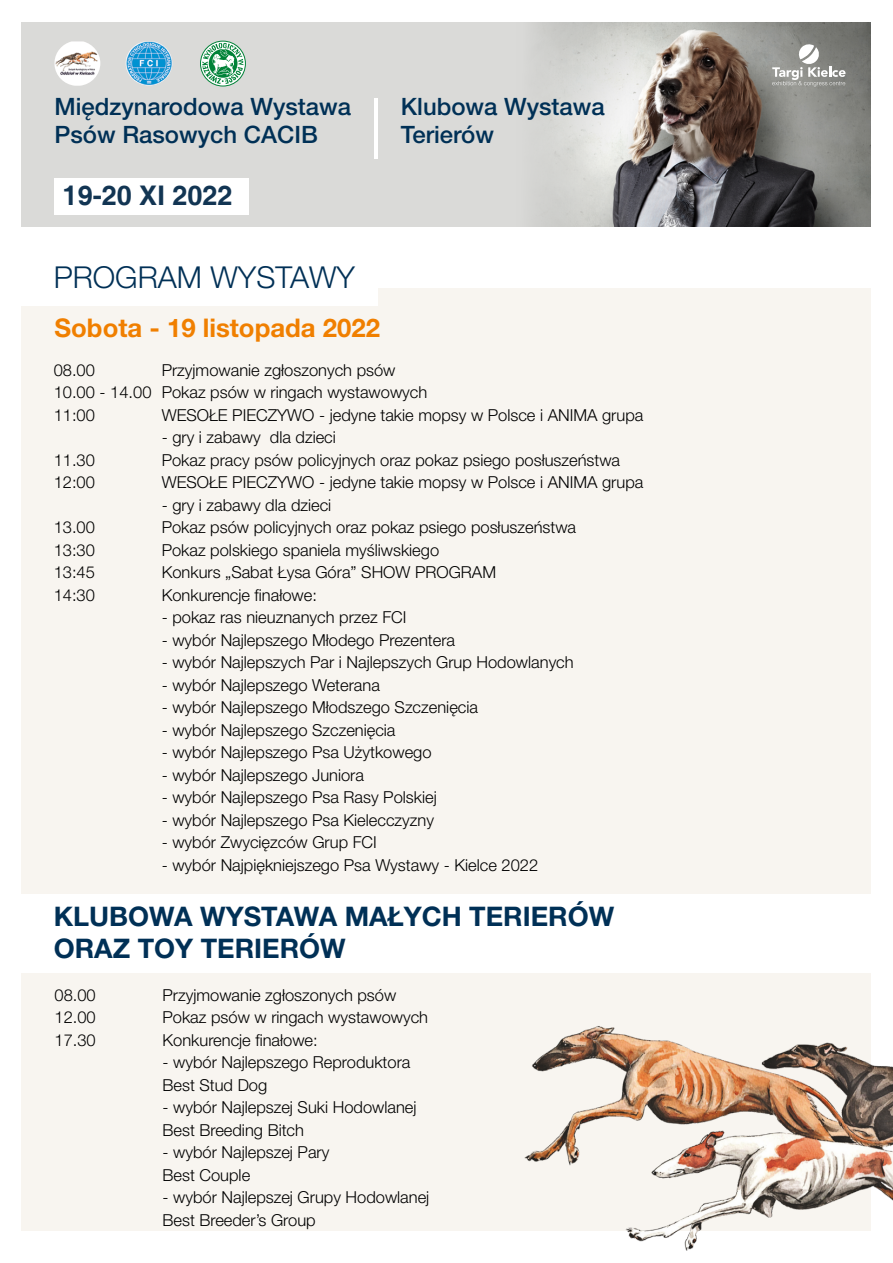
<style>
.page{position:relative;width:893px;height:1263px;background:#fff}
.page>*{position:absolute;margin:0;border:0;box-sizing:border-box;transform-origin:0 0}
.t1{font:300 30.15px "Helvetica Neue LT Pro";color:#003056}
.t2{font:700 27px/32.4px "Helvetica Neue LT Pro";color:#003056}
.t3{font:700 27px "Helvetica";color:#123553}
.t4{font:700 25.8px "Helvetica Neue LT Pro";color:#f07f00}
.t5{font:500 24px/28.7px "Helvetica Neue LT Pro";color:#003056}
.t6{font:300 16.5px/22.5px "Helvetica Neue LT Pro";color:#000}
</style>
<div class="page">
<div style="left:21px;top:288px;width:850px;height:943px;background:#f8f5f0"></div>
<div style="left:21px;top:227px;width:357px;height:78px;background:#fff"></div>
<div style="left:21px;top:894px;width:851px;height:79px;background:#fff"></div>
<div style="left:21px;top:23px;width:849px;height:204px;background:#dadad8"></div>
<img style="left:536px;top:23px;width:334px;height:204px">
<img style="left:55px;top:41px;width:45px;height:45px">
<img style="left:126px;top:42px;width:46px;height:43px">
<svg style="left:772px;top:43px;width:73px;height:43px"></svg>
<hr style="left:374px;top:98px;width:4px;height:60px;background:#fff">
<div style="left:55px;top:178px;width:194px;height:37px;background:#fff"></div>
<div style="left:200px;top:41px;width:45px;height:45px;border:1px solid #008237;border-radius:50%"></div>
<svg style="left:202px;top:43px;width:42px;height:41px"></svg>
<img style="left:524px;top:1026px;width:369px;height:225px">
<h3 class="t5" style="left:55px;top:92px;width:298px">Międzynarodowa Wystawa<br>Psów Rasowych CACIB</h3>
<h2 class="t3" style="left:63px;top:179px;width:171px">19-20 XI 2022</h2>
<h3 class="t5" style="left:401px;top:92px;width:205px">Klubowa Wystawa<br>Terierów</h3>
<h1 class="t1" style="left:54px;top:259px;width:303px">PROGRAM WYSTAWY</h1>
<h3 class="t4" style="left:55px;top:312px;width:327px">Sobota - 19 listopada 2022</h3>
<p class="t6" style="left:54px;top:358px;width:375px;text-indent:108px">Przyjmowanie zgłoszonych psów<br>10.00 - 14.00 Pokaz psów w ringach wystawowych<br>11:00</p>
<p class="t6" style="left:54px;top:358px;width:43px">08.00</p>
<p class="t6" style="left:162px;top:403px;width:483px">WESOŁE PIECZYWO - jedyne takie mopsy w Polsce i ANIMA grupa</p>
<p class="t6" style="left:162px;top:426px;width:176px">- gry i zabawy dla dzieci</p>
<p class="t6" style="left:54px;top:448px;width:43px">11.30</p>
<p class="t6" style="left:162px;top:448px;width:460px">Pokaz pracy psów policyjnych oraz pokaz psiego posłuszeństwa</p>
<p class="t6" style="left:54px;top:471px;width:43px">12:00</p>
<p class="t6" style="left:162px;top:471px;width:483px">WESOŁE PIECZYWO - jedyne takie mopsy w Polsce i ANIMA grupa</p>
<p class="t6" style="left:162px;top:493px;width:171px">- gry i zabawy dla dzieci</p>
<p class="t6" style="left:54px;top:516px;width:43px">13.00</p>
<p class="t6" style="left:162px;top:516px;width:416px">Pokaz psów policyjnych oraz pokaz psiego posłuszeństwa</p>
<p class="t6" style="left:54px;top:538px;width:43px">13:30</p>
<p class="t6" style="left:162px;top:538px;width:279px">Pokaz polskiego spaniela myśliwskiego</p>
<p class="t6" style="left:54px;top:561px;width:43px">13:45</p>
<p class="t6" style="left:162px;top:561px;width:336px">Konkurs „Sabat Łysa Góra” SHOW PROGRAM</p>
<p class="t6" style="left:54px;top:583px;width:43px">14:30</p>
<p class="t6" style="left:162px;top:583px;width:157px">Konkurencje finałowe:</p>
<p class="t6" style="left:162px;top:606px;width:246px">- pokaz ras nieuznanych przez FCI</p>
<p class="t6" style="left:162px;top:628px;width:295px">- wybór Najlepszego Młodego Prezentera</p>
<p class="t6" style="left:162px;top:651px;width:414px">- wybór Najlepszych Par i Najlepszych Grup Hodowlanych</p>
<p class="t6" style="left:162px;top:673px;width:220px">- wybór Najlepszego Weterana</p>
<p class="t6" style="left:162px;top:696px;width:318px">- wybór Najlepszego Młodszego Szczenięcia</p>
<p class="t6" style="left:162px;top:718px;width:235px">- wybór Najlepszego Szczenięcia</p>
<p class="t6" style="left:162px;top:741px;width:271px">- wybór Najlepszego Psa Użytkowego</p>
<p class="t6" style="left:162px;top:763px;width:204px">- wybór Najlepszego Juniora</p>
<p class="t6" style="left:162px;top:786px;width:277px">- wybór Najlepszego Psa Rasy Polskiej</p>
<p class="t6" style="left:162px;top:808px;width:274px">- wybór Najlepszego Psa Kielecczyzny</p>
<p class="t6" style="left:162px;top:831px;width:217px">- wybór Zwycięzców Grup FCI</p>
<p class="t6" style="left:162px;top:853px;width:378px">- wybór Najpiękniejszego Psa Wystawy - Kielce 2022</p>
<h2 class="t2" style="left:54px;top:900px;width:562px">KLUBOWA WYSTAWA MAŁYCH TERIERÓW<br>ORAZ TOY TERIERÓW</h2>
<p class="t6" style="left:55px;top:983px;width:43px">08.00</p>
<p class="t6" style="left:162px;top:983px;width:235px">Przyjmowanie zgłoszonych psów</p>
<p class="t6" style="left:55px;top:1006px;width:43px">12.00</p>
<p class="t6" style="left:162px;top:1006px;width:267px">Pokaz psów w ringach wystawowych</p>
<p class="t6" style="left:55px;top:1028px;width:43px">17.30</p>
<p class="t6" style="left:162px;top:1028px;width:157px">Konkurencje finałowe:</p>
<p class="t6" style="left:162px;top:1051px;width:249px">- wybór Najlepszego Reproduktora<br>Best Stud Dog</p>
<p class="t6" style="left:162px;top:1096px;width:255px">- wybór Najlepszej Suki Hodowlanej<br>Best Breeding Bitch</p>
<p class="t6" style="left:162px;top:1141px;width:168px">- wybór Najlepszej Pary<br>Best Couple</p>
<p class="t6" style="left:162px;top:1186px;width:268px">- wybór Najlepszej Grupy Hodowlanej<br>Best Breeder’s Group</p>
</div>
